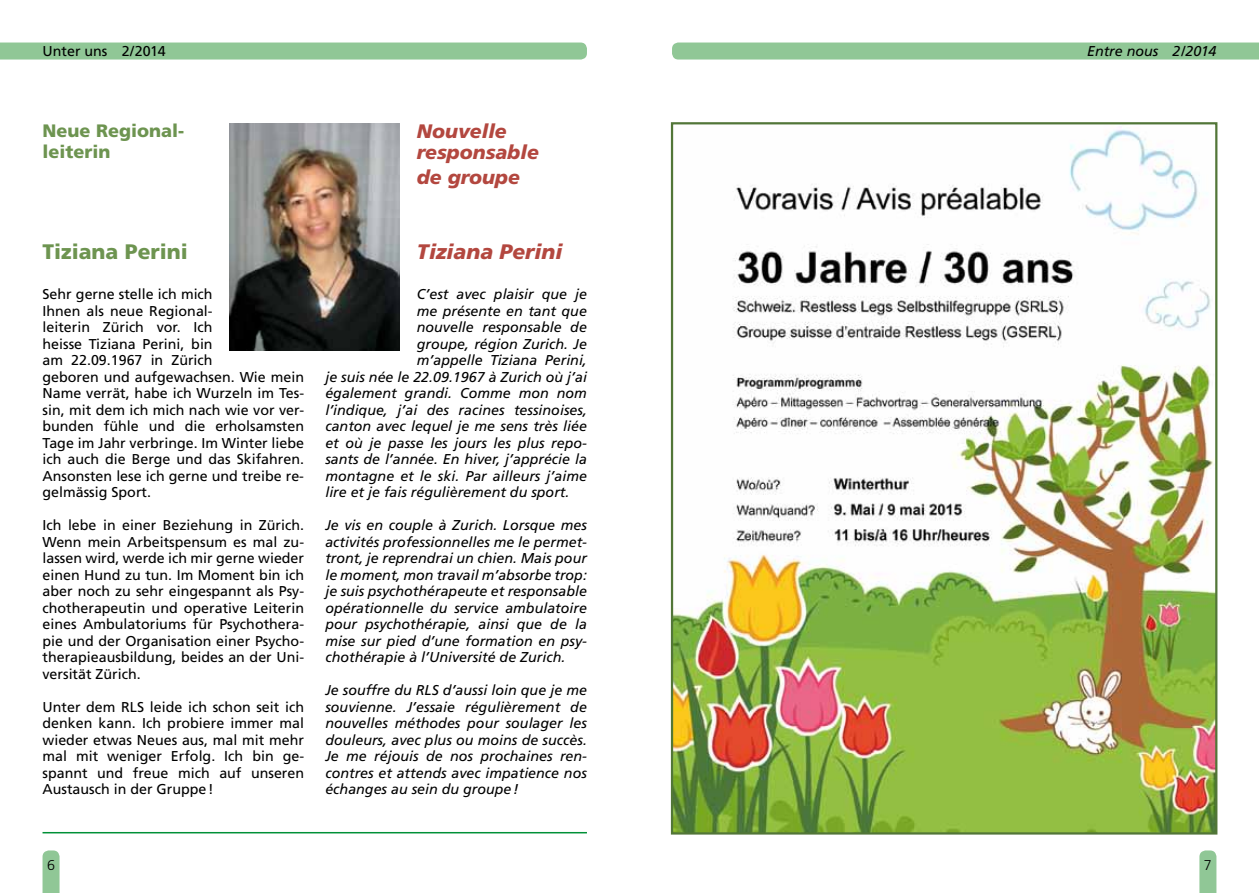
<style>
.page{position:relative;width:1259px;height:893px;background:#fff}
.page>*{position:absolute;margin:0;border:0;box-sizing:border-box;transform-origin:0 0}
.t1{font:900 21px "Frutiger";color:#6d9450}
.t2{font:italic 900 21px "Frutiger";color:#b3473f}
.t3{font:italic 900 19.5px/21px "Frutiger";color:#b3473f}
.t4{font:900 18px/21px "Frutiger";color:#6d9450}
.t5{font:italic 14.25px/16.5px "Frutiger";color:#000;text-align:justify}
.t6{font:14.25px/16.5px "Frutiger";color:#000;text-align:justify}
.t7{font:300 14.25px "Frutiger";color:#000}
</style>
<div class="page">
<div style="left:0;top:43px;width:587px;height:17px;background:#90c796"></div>
<svg style="left:43px;top:850px;width:17px;height:43px"></svg>
<div style="left:672px;top:43px;width:587px;height:17px;background:#90c796"></div>
<svg style="left:1199px;top:850px;width:17px;height:43px"></svg>
<img style="left:230px;top:123px;width:170px;height:227px">
<hr style="left:43px;top:832px;width:544px;height:1px;background:#009037">
<img style="left:674px;top:127px;width:540px;height:705px">
<p class="t6" style="left:43px;top:43px;width:125px">Unter uns 2/2014</p>
<p class="t4" style="left:43px;top:120px;width:143px">Neue Regional&shy;leiterin</p>
<h2 class="t3" style="left:417px;top:121px;width:124px">Nouvelle responsable</h2>
<h2 class="t3" style="left:417px;top:166px;width:105px">de groupe</h2>
<h1 class="t1" style="left:43px;top:239px;width:147px">Tiziana Perini</h1>
<p class="t6" style="left:43px;top:286px;width:263px;text-align:left">Sehr gerne stelle ich mich<br>Ihnen als neue Regional-<br>leiterin Zürich vor. Ich<br>heisse Tiziana Perini, bin<br>am 22.09.1967 in Zürich<br>geboren und aufgewachsen. Wie mein<br>Name verrät, habe ich Wurzeln im Tes&shy;sin, mit dem ich mich nach wie vor ver&shy;bunden fühle und die erholsamsten<br>Tage im Jahr verbringe. Im Winter liebe ich auch die Berge und das Skifahren.<br>Ansonsten lese ich gerne und treibe re&shy;gelmässig Sport.</p>
<p class="t6" style="left:43px;top:517px;width:263px">Ich lebe in einer Beziehung in Zürich.<br>Wenn mein Arbeitspensum es mal zu&shy;lassen wird, werde ich mir gerne wieder einen Hund zu tun. Im Moment bin ich aber noch zu sehr eingespannt als Psy&shy;chotherapeutin und operative Leiterin eines Ambulatoriums für Psychothera&shy;pie und der Organisation einer Psycho&shy;therapieausbildung, beides an der Uni&shy;versität Zürich.</p>
<p class="t6" style="left:43px;top:698px;width:263px">Unter dem RLS leide ich schon seit ich denken kann. Ich probiere immer mal wieder etwas Neues aus, mal mit mehr mal mit weniger Erfolg. Ich bin ge&shy;spannt und freue mich auf unseren Austausch in der Gruppe!</p>
<h1 class="t2" style="left:417px;top:239px;width:147px">Tiziana Perini</h1>
<p class="t5" style="left:417px;top:286px;width:172px">C’est avec plaisir que je</p>
<p class="t5" style="left:417px;top:302px;width:172px">me présente en tant que</p>
<p class="t5" style="left:417px;top:319px;width:172px">nouvelle responsable de</p>
<p class="t5" style="left:417px;top:335px;width:172px">groupe, région Zurich. Je</p>
<p class="t5" style="left:417px;top:352px;width:172px">m’appelle Tiziana Perini,</p>
<p class="t5" style="left:325px;top:368px;width:263px">je suis née le 22.09.1967 à Zurich où j’ai</p>
<p class="t5" style="left:325px;top:385px;width:263px">également grandi. Comme mon nom</p>
<p class="t5" style="left:325px;top:401px;width:263px">l’indique, j’ai des racines tessinoises,</p>
<p class="t5" style="left:325px;top:418px;width:263px">canton avec lequel je me sens très liée</p>
<p class="t5" style="left:325px;top:434px;width:263px">et où je passe les jours les plus repo-</p>
<p class="t5" style="left:325px;top:451px;width:263px">sants de l’année. En hiver, j’apprécie la</p>
<p class="t5" style="left:325px;top:467px;width:263px">montagne et le ski. Par ailleurs j’aime</p>
<p class="t5" style="left:325px;top:484px;width:245px">lire et je fais régulièrement du sport.</p>
<p class="t5" style="left:325px;top:517px;width:263px">Je vis en couple à Zurich. Lorsque mes activités professionnelles me le permet&shy;tront, je reprendrai un chien. Mais pour le moment, mon travail m’absorbe trop: je suis psychothérapeute et responsable opérationnelle du service ambulatoire pour psychothérapie, ainsi que de la mise sur pied d’une formation en psy&shy;chothérapie à l’Université de Zurich.</p>
<p class="t5" style="left:325px;top:682px;width:263px">Je souffre du RLS d’aussi loin que je me souvienne. J’essaie régulièrement de nouvelles méthodes pour soulager les douleurs, avec plus ou moins de succès.<br>Je me réjouis de nos prochaines ren&shy;contres et attends avec impatience nos échanges au sein du groupe!</p>
<p class="t7" style="left:47px;top:857px;width:9px">6</p>
<p class="t5" style="left:1087px;top:43px;width:131px">Entre nous 2/2014</p>
<p class="t7" style="left:1204px;top:857px;width:9px">7</p>
</div>
